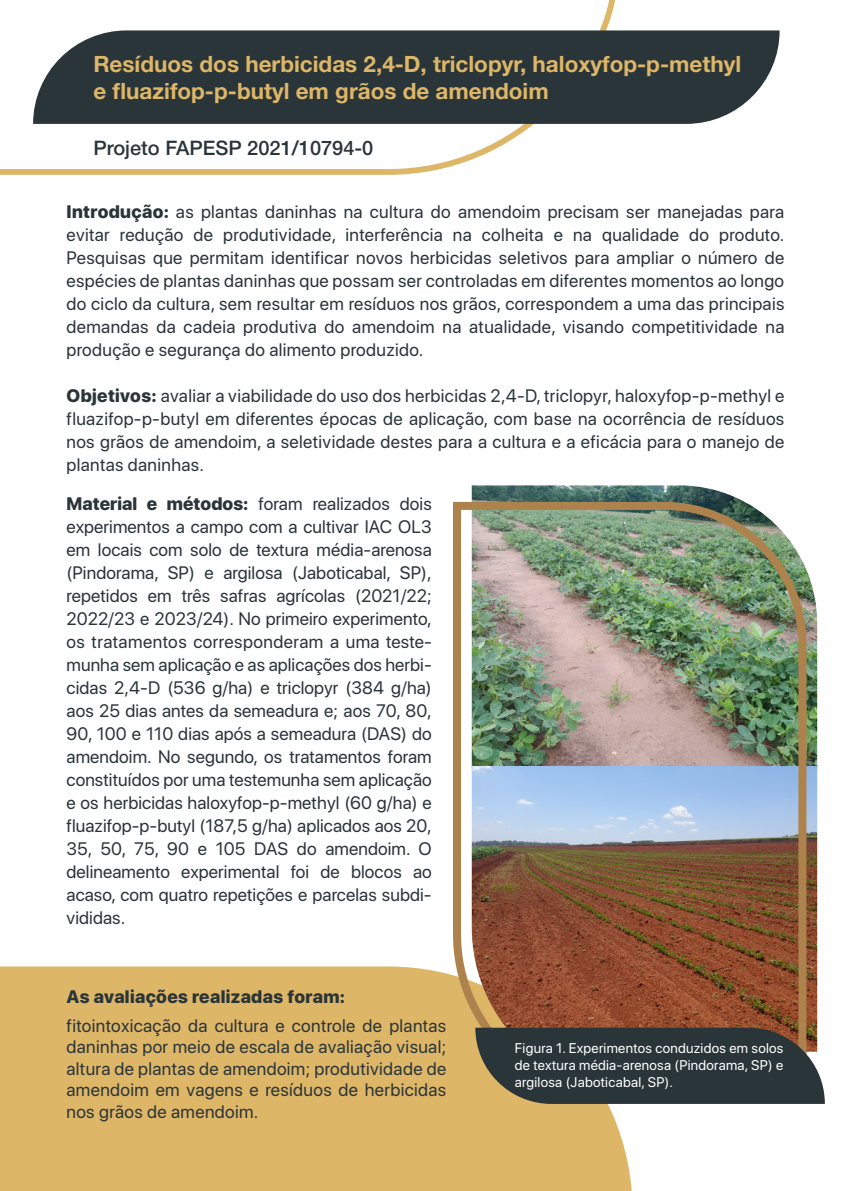
<style>
.page{position:relative;width:851px;height:1191px;background:#fff}
.page>*{position:absolute;margin:0;border:0;box-sizing:border-box;transform-origin:0 0}
.t1{font:700 22.4px/27px "Helvetica Neue LT Std";color:#deb667}
.t2{font:500 20px "Helvetica Neue LT Std";color:#2a3539}
.t3{font:18px/23px "SF Pro Display";letter-spacing:.02em;color:#2a3539;text-align:justify}
.t4{font:800 18px "SF Pro Display";letter-spacing:.02em;color:#2a3539}
.t5{font:14px/17.4px "SF Pro Display";letter-spacing:.02em;color:#fff;text-align:justify}
.s1{font-weight:800}
</style>
<div class="page">
<div style="left:0;top:966px;width:632px;height:225px;background:#deb667"></div>
<svg style="left:0;top:0;width:615px;height:175px"></svg>
<img style="left:471px;top:485px;width:346px;height:281px">
<img style="left:449px;top:498px;width:361px;height:607px">
<svg style="left:475px;top:1027px;width:349px;height:77px;background:#3a403e"></svg>
<svg style="left:33px;top:30px;width:746px;height:94px;background:#364044"></svg>
<p class="t1" style="left:93px;top:50px;width:649px">Resíduos dos herbicidas 2,4-D, triclopyr, haloxyfop-p-methyl e fluazifop-p-butyl em grãos de amendoim</p>
<p class="t2" style="left:93px;top:136px;width:281px">Projeto FAPESP 2021/10794-0</p>
<p class="t3" style="left:67px;top:199px;width:719px"><span class="s1">Introdução:</span> as plantas daninhas na cultura do amendoim precisam ser manejadas para evitar redução de produtividade, interferência na colheita e na qualidade do produto.<br>Pesquisas que permitam identificar novos herbicidas seletivos para ampliar o número de espécies de plantas daninhas que possam ser controladas em diferentes momentos ao longo do ciclo da cultura, sem resultar em resíduos nos grãos, correspondem a uma das principais demandas da cadeia produtiva do amendoim na atualidade, visando competitividade na produção e segurança do alimento produzido.</p>
<p class="t3" style="left:67px;top:383px;width:719px"><span class="s1">Objetivos:</span> avaliar a viabilidade do uso dos herbicidas 2,4-D, triclopyr, haloxyfop-p-methyl e fluazifop-p-butyl em diferentes épocas de aplicação, com base na ocorrência de resíduos nos grãos de amendoim, a seletividade destes para a cultura e a eficácia para o manejo de plantas daninhas.</p>
<p class="t3" style="left:67px;top:491px;width:367px"><span class="s1">Material e métodos:</span> foram realizados dois experimentos a campo com a cultivar IAC OL3 em locais com solo de textura média-arenosa (Pindorama, SP) e argilosa (Jaboticabal, SP), repetidos em três safras agrícolas (2021/22; 2022/23 e 2023/24). No primeiro experimento, os tratamentos corresponderam a uma teste&shy;munha sem aplicação e as aplicações dos herbi&shy;cidas 2,4-D (536 g/ha) e triclopyr (384 g/ha) aos 25 dias antes da semeadura e; aos 70, 80, 90, 100 e 110 dias após a semeadura (DAS) do amendoim. No segundo, os tratamentos foram constituídos por uma testemunha sem aplicação e os herbicidas haloxyfop-p-methyl (60 g/ha) e fluazifop-p-butyl (187,5 g/ha) aplicados aos 20, 35, 50, 75, 90 e 105 DAS do amendoim. O delineamento experimental foi de blocos ao acaso, com quatro repetições e parcelas subdi&shy;vididas.</p>
<p class="t4" style="left:67px;top:983px;width:280px">As avaliações realizadas foram:</p>
<p class="t3" style="left:67px;top:1014px;width:381px;line-height:21.4px">fitointoxicação da cultura e controle de plantas daninhas por meio de escala de avaliação visual; altura de plantas de amendoim; produtividade de amendoim em vagens e resíduos de herbicidas nos grãos de amendoim.</p>
<p class="t5" style="left:515px;top:1038px;width:270px">Figura 1. Experimentos conduzidos em solos de textura média-arenosa (Pindorama, SP) e argilosa (Jaboticabal, SP).</p>
</div>
